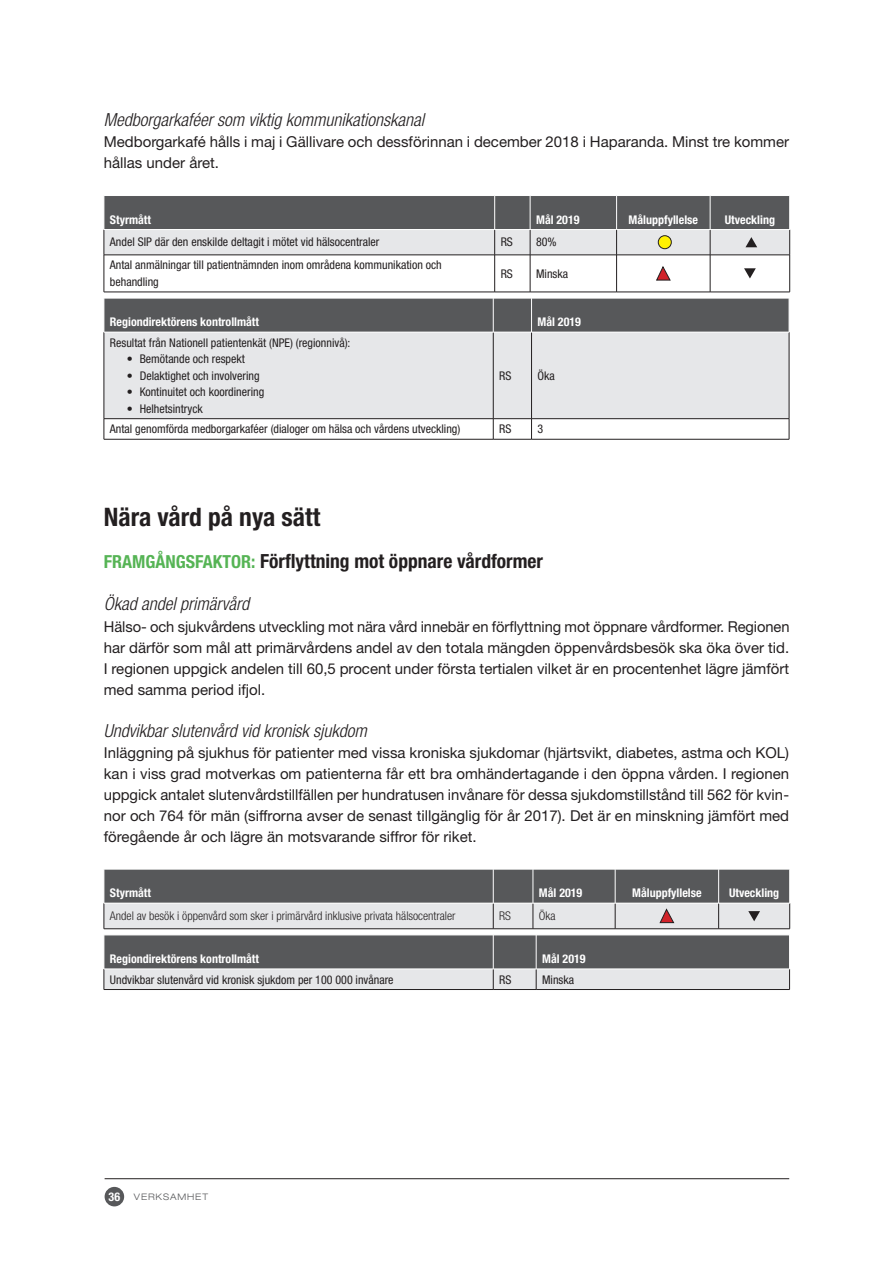
<style>
.page{position:relative;width:893px;height:1263px;background:#fff}
.page>*{position:absolute;margin:0;border:0;box-sizing:border-box;transform-origin:0 0}
.t1{font:700 condensed 25.5px "Helvetica Neue LT Std";color:#231f20}
.t2{font:700 condensed 19.5px "Helvetica Neue LT Std";color:#231f20}
.t3{font:italic 300 condensed 18px "Helvetica Neue LT Std";color:#231f20}
.Bröd{font:15px/21px "Helvetica Neue LT Std";color:#231f20;text-align:justify}
.Celltext{font:condensed 12px/16.5px "Helvetica Neue LT Std";color:#231f20}
.Tabellrubrik{font:700 condensed 12px "Helvetica Neue LT Std";color:#fff}
.Celltext-2{font:300 condensed 12px "Helvetica Neue LT Std";color:#231f20}
.t4{font:300 expanded 9px "Helvetica Neue LT Std";letter-spacing:.1em;color:#57585a}
.s1{font-weight:300}
.s2{font-size:18px;color:#56b455}
.s3{font-weight:700;font-stretch:condensed;font-size:12px;color:#fff}
</style>
<div class="page">
<div style="left:105px;top:1187px;width:19px;height:19px;background:#57585a;border-radius:50%"></div>
<hr style="left:105px;top:1178px;width:684px;height:1px;background:#231f20">
<hr style="left:104px;top:255px;width:391px;height:1px;background:#231f20">
<hr style="left:104px;top:255px;width:1px;height:37px;background:#231f20">
<hr style="left:495px;top:255px;width:35px;height:1px;background:#231f20">
<hr style="left:494px;top:255px;width:1px;height:37px;background:#231f20">
<hr style="left:530px;top:255px;width:87px;height:1px;background:#231f20">
<hr style="left:530px;top:255px;width:1px;height:37px;background:#231f20">
<hr style="left:617px;top:255px;width:93px;height:1px;background:#231f20">
<hr style="left:616px;top:255px;width:1px;height:37px;background:#231f20">
<hr style="left:710px;top:255px;width:80px;height:1px;background:#231f20">
<hr style="left:710px;top:255px;width:1px;height:37px;background:#231f20">
<hr style="left:789px;top:255px;width:1px;height:37px;background:#231f20">
<hr style="left:104px;top:292px;width:391px;height:1px;background:#231f20">
<hr style="left:495px;top:292px;width:35px;height:1px;background:#231f20">
<hr style="left:530px;top:292px;width:87px;height:1px;background:#231f20">
<hr style="left:617px;top:292px;width:93px;height:1px;background:#231f20">
<hr style="left:710px;top:292px;width:80px;height:1px;background:#231f20">
<svg style="left:104px;top:196px;width:686px;height:59px;background:#949496"></svg>
<svg style="left:656px;top:266px;width:14px;height:14px"></svg>
<svg style="left:744px;top:268px;width:12px;height:10px"></svg>
<div style="left:105px;top:299px;width:684px;height:33px;background:#57585a"></div>
<div style="left:105px;top:333px;width:684px;height:85px;background:#e6e7e9"></div>
<hr style="left:493px;top:298px;width:1px;height:34px;background:#fff">
<hr style="left:531px;top:298px;width:1px;height:34px;background:#fff">
<hr style="left:104px;top:332px;width:1px;height:87px;background:#231f20">
<hr style="left:493px;top:332px;width:1px;height:87px;background:#231f20">
<hr style="left:531px;top:332px;width:1px;height:87px;background:#231f20">
<hr style="left:789px;top:332px;width:1px;height:87px;background:#231f20">
<hr style="left:104px;top:418px;width:389px;height:1px;background:#231f20">
<svg style="left:104px;top:419px;width:1px;height:20px"></svg>
<hr style="left:493px;top:418px;width:38px;height:1px;background:#231f20">
<svg style="left:493px;top:419px;width:1px;height:20px"></svg>
<hr style="left:531px;top:418px;width:258px;height:1px;background:#231f20">
<svg style="left:531px;top:419px;width:1px;height:20px"></svg>
<svg style="left:789px;top:419px;width:1px;height:20px"></svg>
<hr style="left:104px;top:439px;width:389px;height:1px;background:#231f20">
<hr style="left:493px;top:439px;width:38px;height:1px;background:#231f20">
<hr style="left:531px;top:439px;width:258px;height:1px;background:#231f20">
<hr style="left:104px;top:332px;width:389px;height:1px;background:#fff">
<hr style="left:493px;top:332px;width:38px;height:1px;background:#fff">
<hr style="left:531px;top:332px;width:258px;height:1px;background:#fff">
<svg style="left:104px;top:869px;width:686px;height:60px;background:#959597"></svg>
<svg style="left:104px;top:936px;width:686px;height:53px;background:#8d8e90"></svg>
<hr style="left:104px;top:989px;width:389px;height:1px;background:#231f20">
<hr style="left:493px;top:989px;width:43px;height:1px;background:#231f20">
<hr style="left:536px;top:989px;width:254px;height:1px;background:#231f20">
<hr style="left:104px;top:935px;width:1px;height:34px;background:#fff">
<hr style="left:789px;top:935px;width:1px;height:34px;background:#fff">
<hr style="left:104px;top:969px;width:389px;height:1px;background:#fff">
<hr style="left:493px;top:969px;width:43px;height:1px;background:#fff">
<hr style="left:536px;top:969px;width:254px;height:1px;background:#fff">
<h4 class="t3" style="left:104px;top:110px;width:322px">Medborgarkaféer som viktig kommunikationskanal</h4>
<p class="Bröd" style="left:104px;top:131px;width:687px">Medborgarkafé hålls i maj i Gällivare och dessförinnan i december 2018 i Haparanda. Minst tre kommer hållas under året.</p>
<p class="Tabellrubrik" style="left:110px;top:212px;width:43px">Styrmått</p>
<p class="Tabellrubrik" style="left:536px;top:212px;width:45px">Mål 2019</p>
<p class="Tabellrubrik" style="left:629px;top:212px;width:71px">Måluppfyllelse</p>
<p class="Tabellrubrik" style="left:725px;top:212px;width:52px">Utveckling</p>
<p class="Celltext" style="left:110px;top:234px;width:271px">Andel SIP där den enskilde deltagit i mötet vid hälsocentraler</p>
<p class="Celltext" style="left:501px;top:234px;width:14px">RS</p>
<p class="Celltext" style="left:536px;top:234px;width:22px">80%</p>
<p class="Celltext" style="left:110px;top:257px;width:333px">Antal anmälningar till patientnämnden inom områdena kommunikation och behandling</p>
<p class="Celltext" style="left:501px;top:265px;width:14px">RS</p>
<p class="Celltext" style="left:536px;top:265px;width:33px">Minska</p>
<p class="Tabellrubrik" style="left:110px;top:315px;width:151px">Regiondirektörens kontrollmått</p>
<p class="Tabellrubrik" style="left:537px;top:315px;width:45px">Mål 2019</p>
<p class="Celltext" style="left:110px;top:334px;width:242px">Resultat från Nationell patientenkät (NPE) (regionnivå):</p>
<p class="Celltext" style="left:127px;top:351px;width:120px"><span class="s1">•</span> Bemötande och respekt</p>
<p class="Celltext" style="left:127px;top:367px;width:134px"><span class="s1">•</span> Delaktighet och involvering</p>
<p class="Celltext" style="left:127px;top:384px;width:139px"><span class="s1">•</span> Kontinuitet och koordinering</p>
<p class="Celltext" style="left:127px;top:400px;width:78px"><span class="s1">•</span> Helhetsintryck</p>
<p class="Celltext" style="left:499px;top:367px;width:14px">RS</p>
<p class="Celltext" style="left:537px;top:367px;width:19px">Öka</p>
<p class="Celltext" style="left:110px;top:421px;width:352px">Antal genomförda medborgarkaféer (dialoger om hälsa och vårdens utveckling)</p>
<p class="Celltext" style="left:499px;top:421px;width:14px">RS</p>
<p class="Celltext" style="left:537px;top:421px;width:7px">3</p>
<h2 class="t1" style="left:104px;top:502px;width:218px">Nära vård på nya sätt</h2>
<h3 class="t2" style="left:104px;top:550px;width:441px"><span class="s2">FRAMGÅNGSFAKTOR:</span> Förflyttning mot öppnare vårdformer</h3>
<h4 class="t3" style="left:104px;top:594px;width:147px">Ökad andel primärvård</h4>
<p class="Bröd" style="left:104px;top:615px;width:687px">Hälso- och sjukvårdens utveckling mot nära vård innebär en förflyttning mot öppnare vårdformer. Regionen har därför som mål att primärvårdens andel av den totala mängden öppenvårdsbesök ska öka över tid.<br>I regionen uppgick andelen till 60,5 procent under första tertialen vilket är en procentenhet lägre jämfört med samma period ifjol.</p>
<h4 class="t3" style="left:104px;top:720px;width:265px">Undvikbar slutenvård vid kronisk sjukdom</h4>
<p class="Bröd" style="left:104px;top:742px;width:687px">Inläggning på sjukhus för patienter med vissa kroniska sjukdomar (hjärtsvikt, diabetes, astma och KOL) kan i viss grad motverkas om patienterna får ett bra omhändertagande i den öppna vården. I regionen uppgick antalet slutenvårdstillfällen per hundratusen invånare för dessa sjukdomstillstånd till 562 för kvin&shy;nor och 764 för män (siffrorna avser de senast tillgänglig för år 2017). Det är en minskning jämfört med föregående år och lägre än motsvarande siffror för riket.</p>
<p class="Tabellrubrik" style="left:110px;top:885px;width:43px">Styrmått</p>
<p class="Tabellrubrik" style="left:539px;top:885px;width:45px">Mål 2019</p>
<p class="Tabellrubrik" style="left:632px;top:885px;width:71px">Måluppfyllelse</p>
<p class="Tabellrubrik" style="left:729px;top:885px;width:52px">Utveckling</p>
<p class="Celltext-2" style="left:110px;top:909px;width:347px">Andel av besök i öppenvård som sker i primärvård inklusive privata hälsocentraler</p>
<p class="Celltext-2" style="left:499px;top:909px;width:13px">RS</p>
<p class="Celltext-2" style="left:539px;top:909px;width:18px">Öka</p>
<p class="Tabellrubrik" style="left:110px;top:951px;width:151px">Regiondirektörens kontrollmått</p>
<p class="Tabellrubrik" style="left:542px;top:951px;width:45px">Mål 2019</p>
<p class="Celltext" style="left:110px;top:971px;width:285px">Undvikbar slutenvård vid kronisk sjukdom per 100 000 invånare</p>
<p class="Celltext" style="left:499px;top:971px;width:14px">RS</p>
<p class="Celltext" style="left:542px;top:971px;width:33px">Minska</p>
<p class="t4" style="left:109px;top:1191px;width:101px"><span class="s3">36</span> VERKSAMHET</p>
</div>
